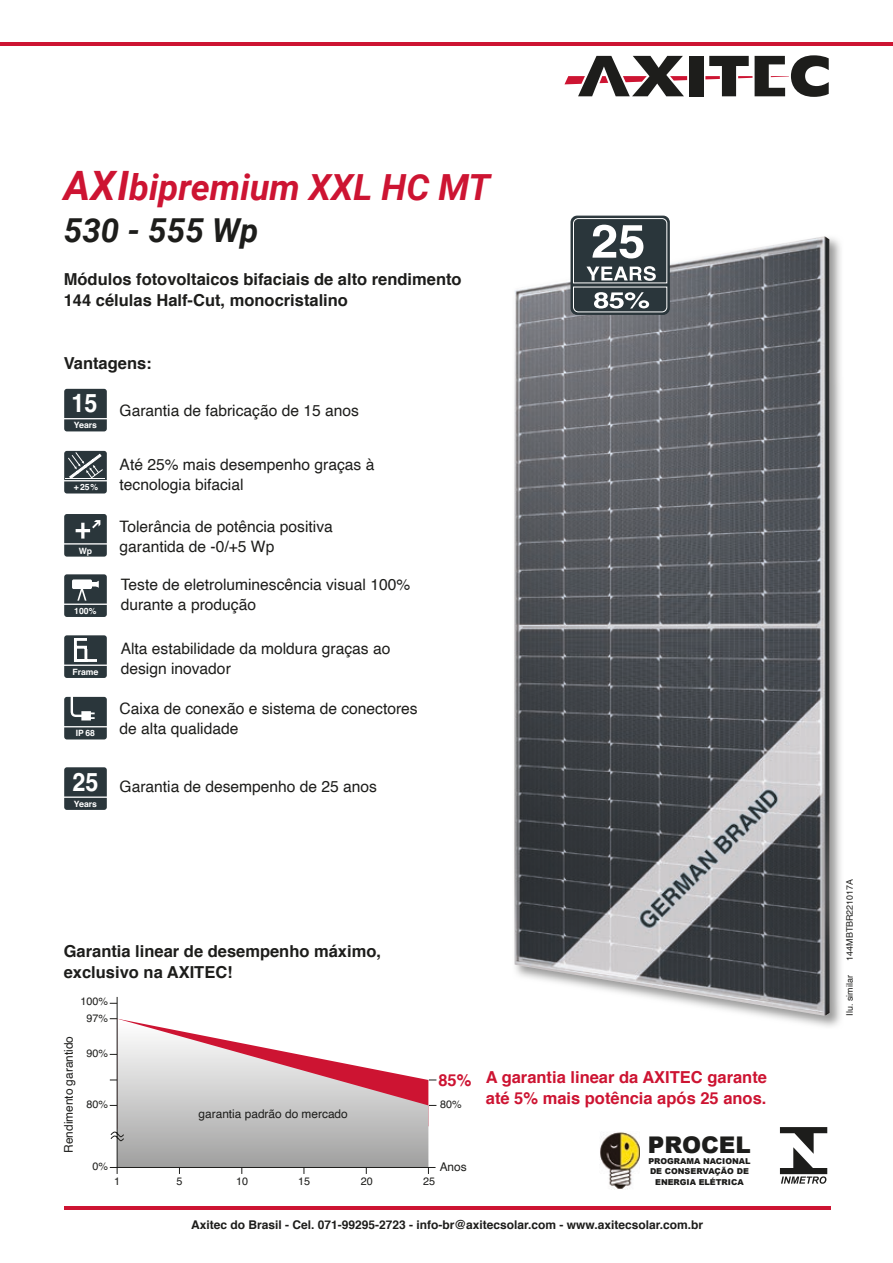
<style>
.page{position:relative;width:893px;height:1263px;background:#fff}
.page>*{position:absolute;margin:0;border:0;box-sizing:border-box;transform-origin:0 0}
.t1{font:italic 700 36px "Roboto";color:#cd1432}
.t2{font:italic 700 33px "Roboto";color:#1d1d1b}
.t3{font:700 25.65px "Helvetica";color:#fff;scale:.91 1}
.t4{font:900 22.95px "Arial";color:#1d1d1b}
.t5{font:700 16.5px/21px "Helvetica";color:#1d1d1b}
.t6{font:700 16.5px/21px "Helvetica";color:#cd1432}
.t7{font:15.75px/20.2px "Helvetica";color:#1d1d1b}
.t8{font:700 12px "Helvetica";color:#1d1d1b}
.t9{font:12px "Helvetica";color:#1d1d1b}
.t10{font:10.8px/16.4px "Helvetica";color:#1d1d1b;text-align:center}
.t11{font:9px "Helvetica";color:#1d1d1b}
.t12{font:700 8.7px "Helvetica";color:#fff}
.t13{font:900 8.1px/10.8px "Arial";color:#1d1d1b;text-align:center}
.s1{font-size:40.5px}
</style>
<div class="page">
<hr style="left:64px;top:1207px;width:767px;height:3px;background:#cd1432">
<svg style="left:64px;top:389px;width:43px;height:42px;background:#323e43"></svg>
<svg style="left:64px;top:514px;width:43px;height:43px;background:#424d51"></svg>
<svg style="left:64px;top:574px;width:43px;height:43px;background:#525c60"></svg>
<svg style="left:64px;top:697px;width:43px;height:42px;background:#465055"></svg>
<svg style="left:64px;top:635px;width:43px;height:43px;background:#545e62"></svg>
<div style="left:87px;top:637px;width:15px;height:11px;background:#2a363b"></div>
<div style="left:97px;top:646px;width:8px;height:17px;background:#2a363b"></div>
<svg style="left:64px;top:451px;width:43px;height:42px;background:#4b5559"></svg>
<hr style="left:66px;top:478px;width:39px;height:1px;background:#fff">
<img style="left:570px;top:234px;width:271px;height:793px">
<img style="left:514px;top:236px;width:316px;height:780px">
<div style="left:571px;top:216px;width:99px;height:99px;border:1px solid #2a363b;border-radius:6px"></div>
<svg style="left:573px;top:218px;width:95px;height:95px"></svg>
<hr style="left:0;top:43px;width:893px;height:3px;background:#cd1432">
<div style="left:689px;top:56px;width:14px;height:40px;background:#1d1d1b"></div>
<svg style="left:564px;top:56px;width:123px;height:40px"></svg>
<svg style="left:705px;top:55px;width:124px;height:42px"></svg>
<svg style="left:109px;top:997px;width:327px;height:177px"></svg>
<svg style="left:780px;top:1127px;width:47px;height:57px"></svg>
<img style="left:600px;top:1132px;width:40px;height:58px">
<svg style="left:64px;top:767px;width:43px;height:43px;background:#344045"></svg>
<h1 class="t1" style="left:64px;top:162px;width:428px"><span class="s1">AXI</span>bipremium XXL HC MT</h1>
<h2 class="t2" style="left:64px;top:207px;width:196px">530 - 555 Wp</h2>
<p class="t5" style="left:64px;top:269px;width:399px">Módulos fotovoltaicos bifaciais de alto rendimento<br>144 células Half-Cut, monocristalino</p>
<p class="t5" style="left:64px;top:353px;width:90px">Vantagens:</p>
<h3 class="t3" style="left:72px;top:383px;width:30px">15</h3>
<p class="t12" style="left:74px;top:418px;width:25px">Years</p>
<p class="t12" style="left:74px;top:480px;width:26px">+ 25%</p>
<p class="t12" style="left:79px;top:543px;width:15px">Wp</p>
<p class="t12" style="left:74px;top:604px;width:24px">100%</p>
<p class="t7" style="left:120px;top:401px;width:241px">Garantia de fabricação de 15 anos</p>
<p class="t7" style="left:120px;top:454px;width:256px">Até 25% mais desempenho graças à tecnologia bifacial</p>
<p class="t7" style="left:120px;top:517px;width:215px">Tolerância de potência positiva garantida de -0/+5 Wp</p>
<p class="t7" style="left:121px;top:575px;width:291px">Teste de eletroluminescência visual 100% durante a produção</p>
<p class="t7" style="left:121px;top:639px;width:271px">Alta estabilidade da moldura graças ao</p>
<p class="t12" style="left:72px;top:665px;width:27px">Frame</p>
<p class="t7" style="left:121px;top:659px;width:112px">design inovador</p>
<p class="t12" style="left:76px;top:726px;width:21px">IP 68</p>
<h3 class="t3" style="left:72px;top:761px;width:30px">25</h3>
<p class="t12" style="left:74px;top:797px;width:25px">Years</p>
<p class="t7" style="left:120px;top:699px;width:300px">Caixa de conexão e sistema de conectores de alta qualidade</p>
<p class="t7" style="left:120px;top:777px;width:259px">Garantia de desempenho de 25 anos</p>
<p class="t5" style="left:64px;top:941px;width:319px">Garantia linear de desempenho máximo, exclusivo na AXITEC!</p>
<p class="t10" style="left:81px;top:993px;width:29px">100%<br>97%</p>
<p class="t10" style="left:86px;top:1045px;width:23px">90%</p>
<p class="t9" style="left:59px;top:1153px;width:118px;rotate:-90deg">Rendimento garantido</p>
<p class="t6" style="left:438px;top:1070px;width:35px">85%</p>
<p class="t10" style="left:86px;top:1096px;width:23px">80%</p>
<p class="t10" style="left:440px;top:1096px;width:23px">80%</p>
<p class="t9" style="left:199px;top:1105px;width:151px">garantia padrão do mercado</p>
<p class="t10" style="left:92px;top:1158px;width:17px">0%</p>
<p class="t9" style="left:440px;top:1158px;width:29px">Anos</p>
<p class="t10" style="left:114px;top:1173px;width:8px">1</p>
<p class="t10" style="left:176px;top:1173px;width:8px">5</p>
<p class="t10" style="left:236px;top:1173px;width:14px">10</p>
<p class="t10" style="left:298px;top:1173px;width:14px">15</p>
<p class="t10" style="left:361px;top:1173px;width:14px">20</p>
<p class="t10" style="left:423px;top:1173px;width:14px">25</p>
<p class="t6" style="left:486px;top:1067px;width:283px">A garantia linear da AXITEC garante até 5% mais potência após 25 anos.</p>
<h3 class="t4" style="left:648px;top:1128px;width:104px">PROCEL</h3>
<p class="t13" style="left:648px;top:1155px;width:104px">PROGRAMA NACIONAL<br>DE CONSERVAÇÃO DE<br>ENERGIA ELÉTRICA</p>
<p class="t8" style="left:191px;top:1215px;width:514px">Axitec do Brasil - Cel. 071-99295-2723 - info-br@axitecsolar.com - www.axitecsolar.com.br</p>
<p class="t11" style="left:843px;top:961px;width:83px;rotate:-90deg">144MBTBR221017A</p>
<p class="t11" style="left:843px;top:1015px;width:42px;rotate:-90deg">Ilu. similar</p>
</div>
